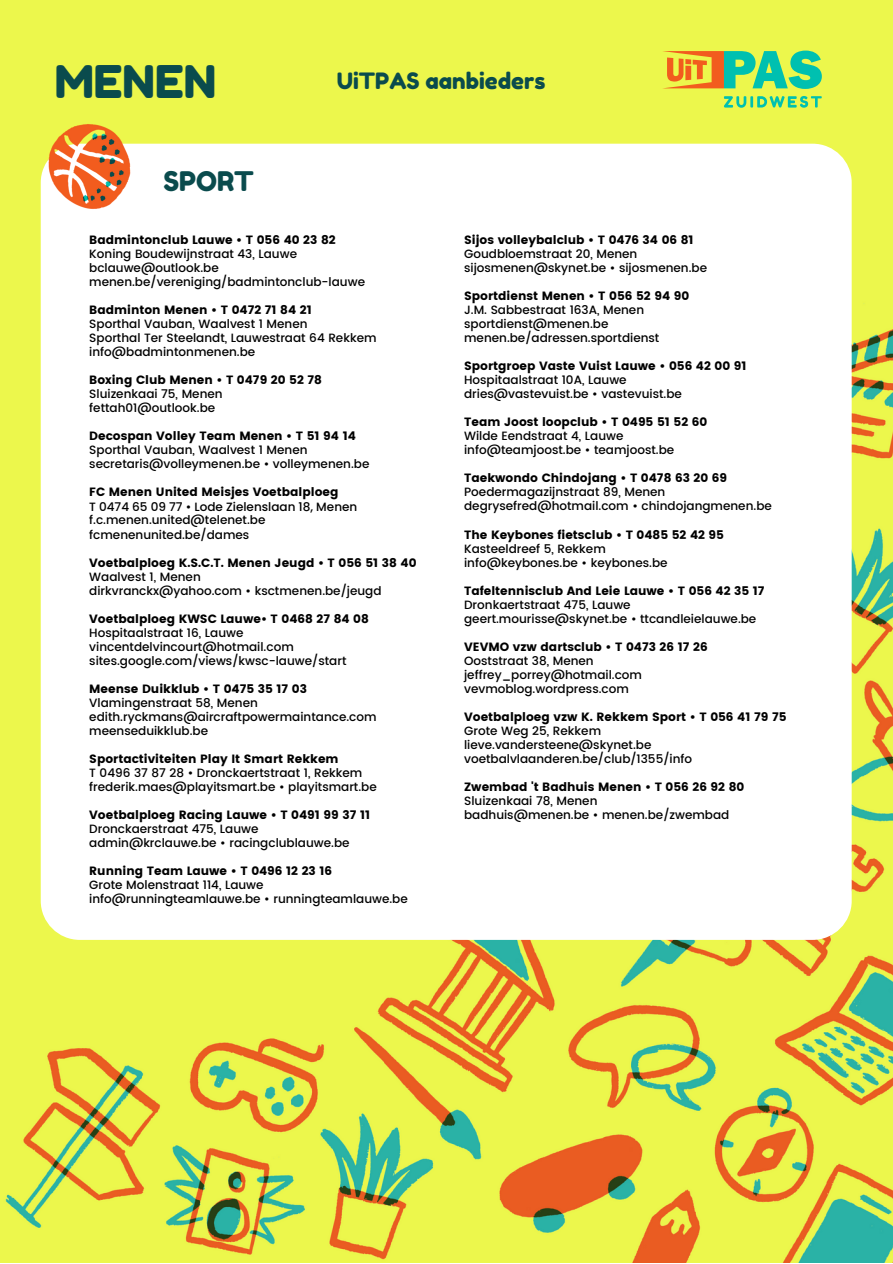
<style>
.page{position:relative;width:893px;height:1264px;background:#fff}
.page>*{position:absolute;margin:0;border:0;box-sizing:border-box;transform-origin:0 0}
.t1{font:45px "Fredoka One";color:#0a4b4d}
.t2{font:27px "Fredoka One";color:#0a4b4d}
.t3{font:22.5px "Fredoka One";color:#0a4b4d}
.t4{font:500 12px/14px "Poppins";color:#000}
.t5{font:12px "Poppins";color:#000}
</style>
<div class="page">
<img style="left:0;top:0;width:892px;height:1262px">
<div style="left:41px;top:144px;width:810px;height:795px;background:#fff;border-radius:39px"></div>
<svg style="left:723px;top:96px;width:98px;height:12px"></svg>
<svg style="left:662px;top:51px;width:159px;height:38px;background:#8fbf69"></svg>
<img style="left:30px;top:108px;width:118px;height:118px">
<h1 class="t1" style="left:55px;top:54px;width:163px">MENEN</h1>
<h3 class="t3" style="left:336px;top:67px;width:210px">UiTPAS aanbieders</h3>
<h2 class="t2" style="left:163px;top:164px;width:92px">SPORT</h2>
<p class="t5" style="left:89px;top:233px;width:248px">Badmintonclub Lauwe • T 056 40 23 82</p>
<p class="t4" style="left:89px;top:247px;width:277px">Koning Boudewijnstraat 43, Lauwe bclauwe@outlook.be menen.be/vereniging/badmintonclub-lauwe</p>
<p class="t5" style="left:89px;top:303px;width:224px">Badminton Menen • T 0472 71 84 21</p>
<p class="t4" style="left:89px;top:317px;width:289px">Sporthal Vauban, Waalvest 1 Menen<br>Sporthal Ter Steelandt, Lauwestraat 64 Rekkem info@badmintonmenen.be</p>
<p class="t5" style="left:89px;top:373px;width:234px">Boxing Club Menen • T 0479 20 52 78</p>
<p class="t4" style="left:89px;top:387px;width:135px">Sluizenkaai 75, Menen fettah01@outlook.be</p>
<p class="t5" style="left:89px;top:429px;width:268px">Decospan Volley Team Menen • T 51 94 14</p>
<p class="t4" style="left:89px;top:443px;width:281px">Sporthal Vauban, Waalvest 1 Menen secretaris@volleymenen.be • volleymenen.be</p>
<p class="t5" style="left:89px;top:485px;width:251px">FC Menen United Meisjes Voetbalploeg</p>
<p class="t4" style="left:89px;top:500px;width:269px;line-height:13.5px">T 0474 65 09 77 • Lode Zielenslaan 18, Menen f.c.menen.united@telenet.be fcmenenunited.be/dames</p>
<p class="t5" style="left:89px;top:555px;width:329px">Voetbalploeg K.S.C.T. Menen Jeugd • T 056 51 38 40</p>
<p class="t4" style="left:89px;top:569px;width:294px">Waalvest 1, Menen<br>dirkvranckx@yahoo.com • ksctmenen.be/jeugd</p>
<p class="t5" style="left:89px;top:611px;width:281px">Voetbalploeg KWSC Lauwe• T 0468 27 84 08</p>
<p class="t4" style="left:89px;top:625px;width:259px">Hospitaalstraat 16, Lauwe vincentdelvincourt@hotmail.com sites.google.com/views/kwsc-lauwe/start</p>
<p class="t5" style="left:89px;top:681px;width:219px">Meense Duikklub • T 0475 35 17 03</p>
<p class="t4" style="left:89px;top:695px;width:289px">Vlamingenstraat 58, Menen edith.ryckmans@aircraftpowermaintance.com meenseduikklub.be</p>
<p class="t5" style="left:89px;top:751px;width:251px">Sportactiviteiten Play It Smart Rekkem</p>
<p class="t4" style="left:89px;top:765px;width:289px">T 0496 37 87 28 • Dronckaertstraat 1, Rekkem frederik.maes@playitsmart.be • playitsmart.be</p>
<p class="t5" style="left:89px;top:807px;width:282px">Voetbalploeg Racing Lauwe • T 0491 99 37 11</p>
<p class="t4" style="left:89px;top:821px;width:262px">Dronckaerstraat 475, Lauwe admin@krclauwe.be • racingclublauwe.be</p>
<p class="t5" style="left:89px;top:863px;width:244px">Running Team Lauwe • T 0496 12 23 16</p>
<p class="t4" style="left:89px;top:877px;width:320px">Grote Molenstraat 114, Lauwe info@runningteamlauwe.be • runningteamlauwe.be</p>
<p class="t5" style="left:464px;top:233px;width:231px">Sijos volleybalclub • T 0476 34 06 81</p>
<p class="t4" style="left:464px;top:247px;width:244px">Goudbloemstraat 20, Menen sijosmenen@skynet.be • sijosmenen.be</p>
<p class="t5" style="left:464px;top:289px;width:226px">Sportdienst Menen • T 056 52 94 90</p>
<p class="t4" style="left:464px;top:303px;width:197px">J.M. Sabbestraat 163A, Menen sportdienst@menen.be menen.be/adressen.sportdienst</p>
<p class="t5" style="left:464px;top:359px;width:284px">Sportgroep Vaste Vuist Lauwe • 056 42 00 91</p>
<p class="t4" style="left:464px;top:373px;width:219px">Hospitaalstraat 10A, Lauwe dries@vastevuist.be • vastevuist.be</p>
<p class="t5" style="left:464px;top:415px;width:245px">Team Joost loopclub • T 0495 51 52 60</p>
<p class="t4" style="left:464px;top:429px;width:212px">Wilde Eendstraat 4, Lauwe info@teamjoost.be • teamjoost.be</p>
<p class="t5" style="left:464px;top:471px;width:264px">Taekwondo Chindojang • T 0478 63 20 69</p>
<p class="t4" style="left:464px;top:485px;width:309px">Poedermagazijnstraat 89, Menen degrysefred@hotmail.com • chindojangmenen.be</p>
<p class="t5" style="left:464px;top:527px;width:261px">The Keybones fietsclub • T 0485 52 42 95</p>
<p class="t4" style="left:464px;top:541px;width:205px">Kasteeldreef 5, Rekkem info@keybones.be • keybones.be</p>
<p class="t5" style="left:464px;top:583px;width:302px">Tafeltennisclub And Leie Lauwe • T 056 42 35 17</p>
<p class="t4" style="left:464px;top:597px;width:294px">Dronkaertstraat 475, Lauwe geert.mourisse@skynet.be • ttcandleielauwe.be</p>
<p class="t5" style="left:464px;top:639px;width:245px">VEVMO vzw dartsclub • T 0473 26 17 26</p>
<p class="t4" style="left:464px;top:653px;width:179px">Ooststraat 38, Menen jeffrey_porrey@hotmail.com vevmoblog.wordpress.com</p>
<p class="t5" style="left:464px;top:709px;width:324px">Voetbalploeg vzw K. Rekkem Sport • T 056 41 79 75</p>
<p class="t4" style="left:464px;top:723px;width:229px">Grote Weg 25, Rekkem lieve.vandersteene@skynet.be voetbalvlaanderen.be/club/1355/info</p>
<p class="t5" style="left:464px;top:779px;width:282px">Zwembad 't Badhuis Menen • T 056 26 92 80</p>
<p class="t4" style="left:464px;top:793px;width:267px">Sluizenkaai 78, Menen<br>badhuis@menen.be • menen.be/zwembad</p>
</div>
